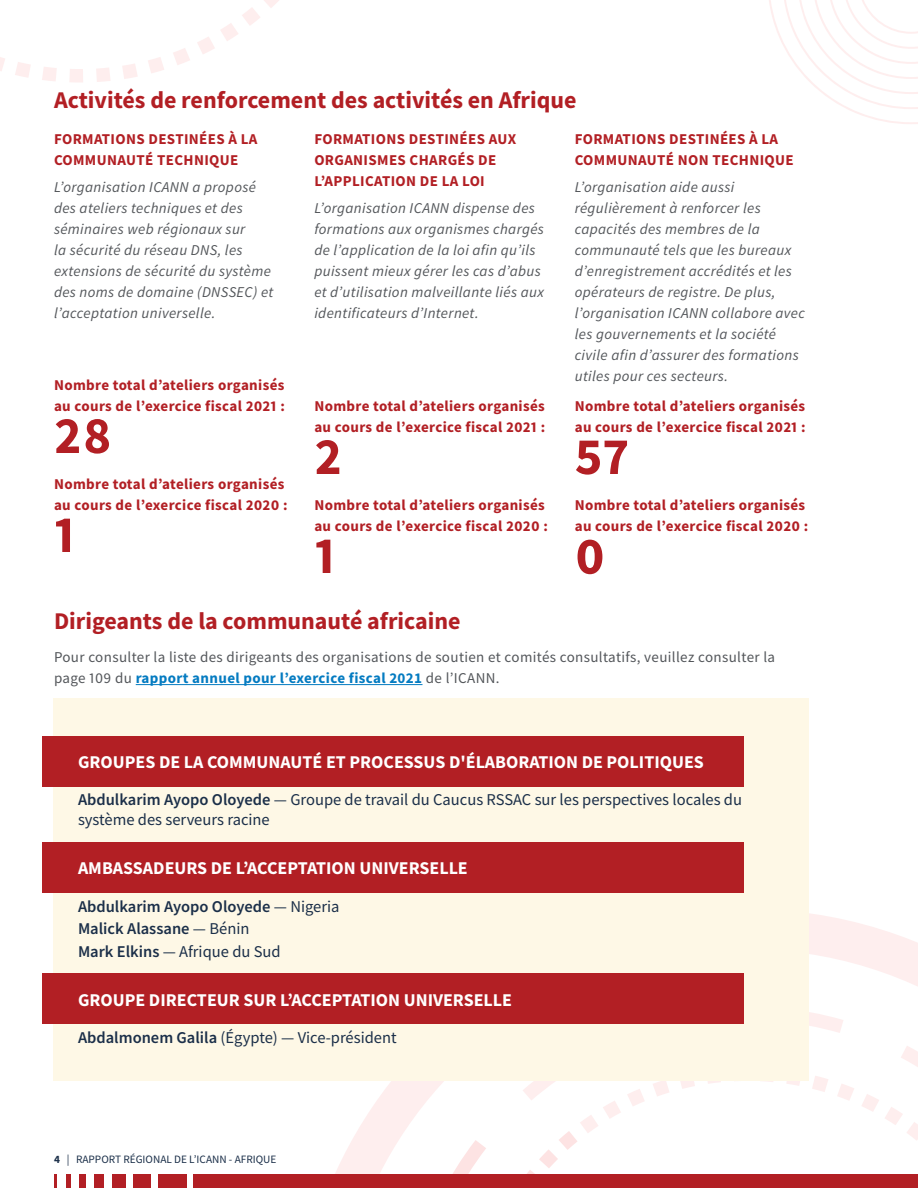
<style>
.page{position:relative;width:918px;height:1188px;background:#fff}
.page>*{position:absolute;margin:0;border:0;box-sizing:border-box;transform-origin:0 0}
._2020_regional_chart{font:700 52.5px "Source Sans Pro";color:#b21f24}
._2020_HIGHTLIGHTS_he{font:700 24px "Source Sans Pro";color:#b21f24}
._2020_Locations_-_pl{font:700 18px "Source Sans Pro";color:#fff}
._2020_Locations_-_pl-2{font:16.5px/19.5px "Source Sans Pro";color:#1b2f49}
._2020_Locations_-_pl-3{font:600 16.5px "Source Sans Pro";color:#1b2f49}
._2020_regional_chart-2{font:italic 15px/21px "Source Sans Pro";letter-spacing:.025em;color:#53565a}
._2020_regional_chart-3{font:700 15px/21px "Source Sans Pro";letter-spacing:.025em;color:#b21f24}
._2020_HIGHLIGHTS_SUB{font:15px/21px "Source Sans Pro";letter-spacing:.025em;color:#53565a}
.t1{font:11.25px "Source Sans Pro";color:#1b2f49}
.s1{font-weight:700;color:#047bc1}
.s2{font-weight:600}
.s3{font-weight:400}
.s4{font-weight:700}
</style>
<div class="page">
<svg style="left:708px;top:1081px;width:13px;height:3px"></svg>
<svg style="left:767px;top:913px;width:151px;height:227px"></svg>
<svg style="left:335px;top:1081px;width:360px;height:93px"></svg>
<svg style="left:197px;top:0;width:82px;height:54px"></svg>
<svg style="left:173px;top:48px;width:17px;height:17px"></svg>
<svg style="left:0;top:57px;width:5px;height:14px"></svg>
<svg style="left:148px;top:57px;width:16px;height:16px"></svg>
<svg style="left:15px;top:62px;width:16px;height:16px"></svg>
<svg style="left:122px;top:64px;width:15px;height:15px"></svg>
<svg style="left:42px;top:67px;width:15px;height:14px"></svg>
<svg style="left:96px;top:68px;width:14px;height:14px"></svg>
<svg style="left:69px;top:69px;width:14px;height:13px"></svg>
<svg style="left:769px;top:0;width:149px;height:124px"></svg>
<div style="left:133px;top:1174px;width:18px;height:14px;background:#b21f24"></div>
<div style="left:158px;top:1174px;width:29px;height:14px;background:#b21f24"></div>
<div style="left:193px;top:1174px;width:725px;height:14px;background:#b21f24"></div>
<div style="left:112px;top:1174px;width:14px;height:14px;background:#b21f24"></div>
<div style="left:94px;top:1174px;width:10px;height:14px;background:#b21f24"></div>
<div style="left:79px;top:1174px;width:7px;height:14px;background:#b21f24"></div>
<hr style="left:66px;top:1174px;width:4px;height:14px;background:#b21f24">
<hr style="left:54px;top:1174px;width:3px;height:14px;background:#b21f24">
<hr style="left:136px;top:684px;width:287px;height:1px;background:#047bc1">
<div style="left:53px;top:698px;width:756px;height:383px;background:#fef8e6"></div>
<div style="left:42px;top:736px;width:702px;height:50px;background:#b21f24"></div>
<div style="left:42px;top:842px;width:702px;height:51px;background:#b21f24"></div>
<svg style="left:42px;top:973px;width:702px;height:63px;background:#c04849"></svg>
<p class="_2020_HIGHTLIGHTS_he" style="left:54px;top:84px;width:524px">Activités de renforcement des activités en Afrique</p>
<p class="_2020_regional_chart-3" style="left:54px;top:128px;width:205px">FORMATIONS DESTINÉES À LA<br>COMMUNAUTÉ TECHNIQUE</p>
<p class="_2020_regional_chart-2" style="left:54px;top:176px;width:221px">L’organisation ICANN a proposé des ateliers techniques et des séminaires web régionaux sur<br>la sécurité du réseau DNS, les extensions de sécurité du système des noms de domaine (DNSSEC) et l’acceptation universelle.</p>
<p class="_2020_regional_chart-3" style="left:314px;top:128px;width:203px">FORMATIONS DESTINÉES AUX<br>ORGANISMES CHARGÉS DE<br>L’APPLICATION DE LA LOI</p>
<p class="_2020_regional_chart-2" style="left:314px;top:197px;width:231px">L’organisation ICANN dispense des formations aux organismes chargés de l’application de la loi afin qu’ils puissent mieux gérer les cas d’abus et d’utilisation malveillante liés aux identificateurs d’Internet.</p>
<p class="_2020_regional_chart-3" style="left:575px;top:128px;width:221px">FORMATIONS DESTINÉES À LA<br>COMMUNAUTÉ NON TECHNIQUE</p>
<p class="_2020_regional_chart-2" style="left:575px;top:176px;width:232px">L’organisation aide aussi régulièrement à renforcer les capacités des membres de la communauté tels que les bureaux d’enregistrement accrédités et les opérateurs de registre. De plus, l’organisation ICANN collabore avec les gouvernements et la société civile afin d’assurer des formations utiles pour ces secteurs.</p>
<p class="_2020_regional_chart-3" style="left:575px;top:395px;width:232px">Nombre total d’ateliers organisés au cours de l’exercice fiscal 2021 :</p>
<p class="_2020_regional_chart" style="left:575px;top:421px;width:56px">57</p>
<p class="_2020_regional_chart-3" style="left:575px;top:494px;width:235px">Nombre total d’ateliers organisés au cours de l’exercice fiscal 2020 :</p>
<p class="_2020_regional_chart" style="left:575px;top:521px;width:32px">0</p>
<p class="_2020_regional_chart-3" style="left:54px;top:374px;width:232px">Nombre total d’ateliers organisés au cours de l’exercice fiscal 2021 :</p>
<p class="_2020_regional_chart" style="left:54px;top:400px;width:59px">28</p>
<p class="_2020_regional_chart-3" style="left:54px;top:473px;width:235px">Nombre total d’ateliers organisés au cours de l’exercice fiscal 2020 :</p>
<p class="_2020_regional_chart" style="left:54px;top:499px;width:23px">1</p>
<p class="_2020_regional_chart-3" style="left:314px;top:395px;width:232px">Nombre total d’ateliers organisés au cours de l’exercice fiscal 2021 :</p>
<p class="_2020_regional_chart" style="left:314px;top:421px;width:29px">2</p>
<p class="_2020_regional_chart-3" style="left:314px;top:494px;width:235px">Nombre total d’ateliers organisés au cours de l’exercice fiscal 2020 :</p>
<p class="_2020_regional_chart" style="left:314px;top:520px;width:23px">1</p>
<p class="_2020_HIGHTLIGHTS_he" style="left:54px;top:605px;width:408px">Dirigeants de la communauté africaine</p>
<p class="_2020_HIGHLIGHTS_SUB" style="left:54px;top:647px;width:723px">Pour consulter la liste des dirigeants des organisations de soutien et comités consultatifs, veuillez consulter la page 109 du <span class="s1">rapport annuel pour l’exercice fiscal 2021</span> de l’ICANN.</p>
<p class="_2020_Locations_-_pl" style="left:78px;top:750px;width:627px">GROUPES DE LA COMMUNAUTÉ ET PROCESSUS D'ÉLABORATION DE POLITIQUES</p>
<p class="_2020_Locations_-_pl-2" style="left:78px;top:790px;width:666px"><span class="s2">Abdulkarim Ayopo Oloyede</span> — Groupe de travail du Caucus RSSAC sur les perspectives locales du système des serveurs racine</p>
<p class="_2020_Locations_-_pl" style="left:78px;top:856px;width:391px">AMBASSADEURS DE L’ACCEPTATION UNIVERSELLE</p>
<p class="_2020_Locations_-_pl-3" style="left:78px;top:895px;width:263px">Abdulkarim Ayopo Oloyede <span class="s3">— Nigeria</span></p>
<p class="_2020_Locations_-_pl-3" style="left:78px;top:918px;width:173px">Malick Alassane <span class="s3">— Bénin</span></p>
<p class="_2020_Locations_-_pl-2" style="left:78px;top:941px;width:204px"><span class="s2">Mark Elkins</span> — Afrique du Sud</p>
<p class="_2020_Locations_-_pl" style="left:78px;top:988px;width:436px">GROUPE DIRECTEUR SUR L’ACCEPTATION UNIVERSELLE</p>
<p class="_2020_Locations_-_pl-2" style="left:78px;top:1028px;width:320px"><span class="s2">Abdalmonem Galila</span> (Égypte) — Vice-président</p>
<p class="t1" style="left:54px;top:1152px;width:224px"><span class="s4">4</span> | RAPPORT RÉGIONAL DE L’ICANN - AFRIQUE</p>
</div>
